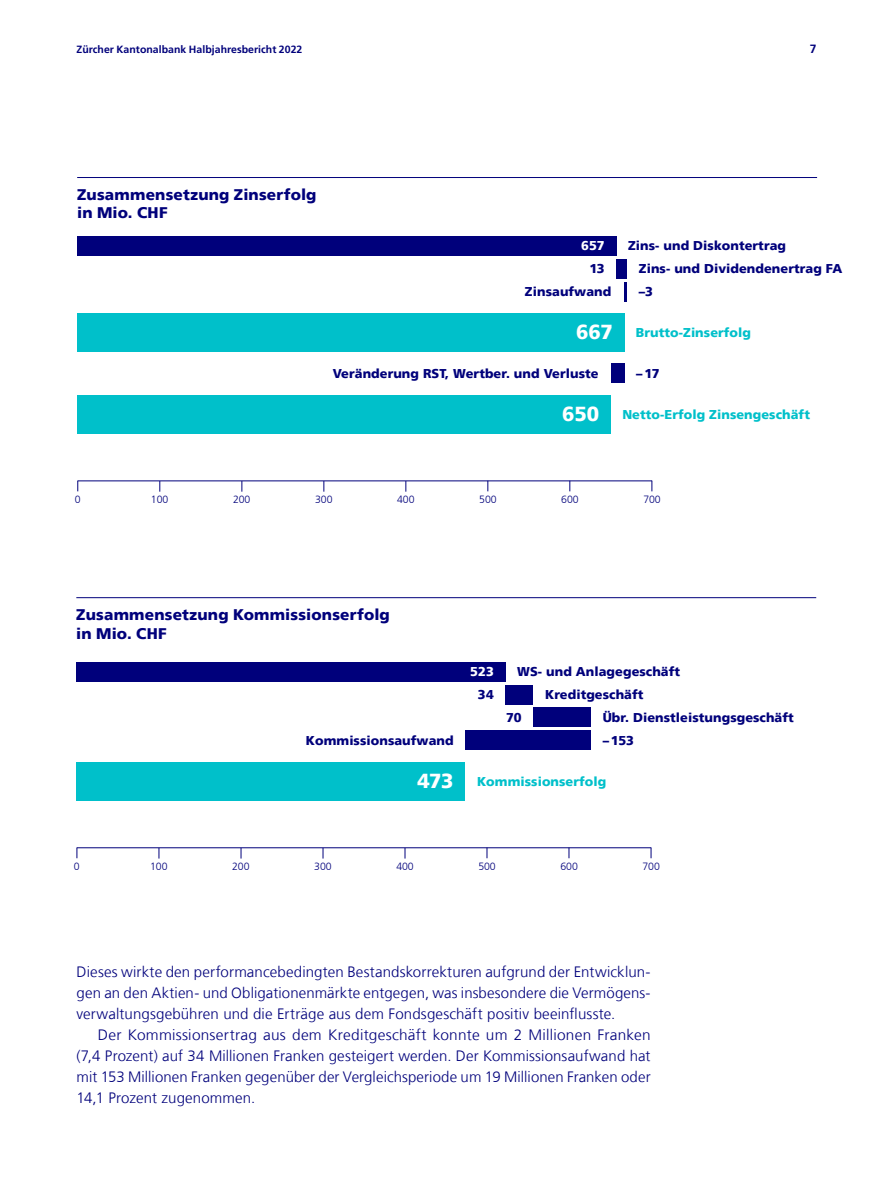
<style>
.page{position:relative;width:893px;height:1191px;background:#fff}
.page>*{position:absolute;margin:0;border:0;box-sizing:border-box;transform-origin:0 0}
.t1{font:900 20.25px "Frutigerfor ZKB";letter-spacing:-.015em;color:#fff}
.t2{font:900 15.3px/18.8px "Frutigerfor ZKB";letter-spacing:.01em;color:#00007b}
.t3{font:300 15px/21px "Frutiger For ZKB";letter-spacing:.01em;color:#00007b;text-align:justify}
.t4{font:900 12.75px/22.8px "Frutigerfor ZKB";letter-spacing:.005em;color:#00007b}
.t5{font:900 12.75px "Frutigerfor ZKB";letter-spacing:.005em;color:#00c0ca}
.t6{font:900 12.75px "Frutigerfor ZKB";letter-spacing:.005em;color:#fff}
.t7{font:700 12px "Frutiger For ZKB";color:#00007b}
.t8{font:300 10.5px "Frutiger For ZKB";letter-spacing:-.005em;color:#00007b}
.t9{font:700 10.5px "Frutiger For ZKB";letter-spacing:.005em;color:#00007b}
</style>
<div class="page">
<div style="left:77px;top:395px;width:534px;height:38px;background:#00c0ca"></div>
<div style="left:77px;top:313px;width:548px;height:38px;background:#00c0ca"></div>
<div style="left:611px;top:364px;width:14px;height:19px;background:#00007b"></div>
<svg style="left:625px;top:282px;width:2px;height:19px"></svg>
<div style="left:616px;top:259px;width:11px;height:19px;background:#00007b"></div>
<div style="left:77px;top:236px;width:539px;height:20px;background:#00007b"></div>
<hr style="left:78px;top:480px;width:574px;height:1px;background:#00007b">
<div style="left:77px;top:762px;width:388px;height:38px;background:#00c0ca"></div>
<div style="left:465px;top:730px;width:126px;height:19px;background:#00007b"></div>
<div style="left:533px;top:708px;width:58px;height:19px;background:#00007b"></div>
<div style="left:505px;top:685px;width:28px;height:19px;background:#00007b"></div>
<div style="left:76px;top:662px;width:430px;height:19px;background:#00007b"></div>
<hr style="left:77px;top:847px;width:574px;height:1px;background:#00007b">
<hr style="left:77px;top:177px;width:740px;height:1px;background:#00007b">
<hr style="left:76px;top:597px;width:740px;height:1px;background:#00007b">
<p class="t9" style="left:77px;top:43px;width:227px">Zürcher Kantonalbank Halbjahresbericht 2022</p>
<p class="t7" style="left:810px;top:41px;width:8px">7</p>
<p class="t2" style="left:77px;top:185px;width:241px">Zusammensetzung Zinserfolg in Mio. CHF</p>
<p class="t6" style="left:581px;top:238px;width:25px">657</p>
<p class="t4" style="left:589px;top:257px;width:17px">13</p>
<p class="t4" style="left:525px;top:280px;width:88px">Zinsaufwand</p>
<p class="t4" style="left:639px;top:235px;width:205px;text-indent:-11px">Zins- und Diskontertrag<br>Zins- und Dividendenertrag FA</p>
<p class="t4" style="left:639px;top:280px;width:16px">–3</p>
<h1 class="t1" style="left:576px;top:320px;width:38px">667</h1>
<p class="t5" style="left:636px;top:325px;width:117px">Brutto-Zinserfolg</p>
<p class="t4" style="left:333px;top:362px;width:267px">Veränderung RST, Wertber. und Verluste</p>
<p class="t4" style="left:636px;top:362px;width:25px">–17</p>
<h1 class="t1" style="left:562px;top:402px;width:39px">650</h1>
<p class="t5" style="left:622px;top:406px;width:189px">Netto-Erfolg Zinsengeschäft</p>
<p class="t8" style="left:75px;top:493px;width:7px">0</p>
<p class="t8" style="left:151px;top:493px;width:19px">100</p>
<p class="t8" style="left:233px;top:493px;width:19px">200</p>
<p class="t8" style="left:315px;top:493px;width:19px">300</p>
<p class="t8" style="left:397px;top:493px;width:19px">400</p>
<p class="t8" style="left:479px;top:493px;width:19px">500</p>
<p class="t8" style="left:561px;top:493px;width:19px">600</p>
<p class="t8" style="left:643px;top:493px;width:19px">700</p>
<p class="t2" style="left:76px;top:605px;width:315px">Zusammensetzung Kommissionserfolg in Mio. CHF</p>
<p class="t4" style="left:306px;top:728px;width:149px">Kommissionsaufwand</p>
<h1 class="t1" style="left:418px;top:769px;width:38px">473</h1>
<p class="t6" style="left:470px;top:664px;width:25px">523</p>
<p class="t4" style="left:478px;top:683px;width:17px">34</p>
<p class="t4" style="left:517px;top:660px;width:164px">WS- und Anlagegeschäft</p>
<p class="t4" style="left:545px;top:683px;width:100px">Kreditgeschäft</p>
<p class="t4" style="left:603px;top:706px;width:193px">Übr. Dienstleistungsgeschäft</p>
<p class="t4" style="left:506px;top:706px;width:17px">70</p>
<p class="t4" style="left:603px;top:728px;width:33px">–153</p>
<p class="t5" style="left:477px;top:773px;width:131px">Kommissionserfolg</p>
<p class="t8" style="left:74px;top:860px;width:7px">0</p>
<p class="t8" style="left:150px;top:860px;width:19px">100</p>
<p class="t8" style="left:232px;top:860px;width:19px">200</p>
<p class="t8" style="left:314px;top:860px;width:19px">300</p>
<p class="t8" style="left:396px;top:860px;width:19px">400</p>
<p class="t8" style="left:478px;top:860px;width:19px">500</p>
<p class="t8" style="left:560px;top:860px;width:19px">600</p>
<p class="t8" style="left:642px;top:860px;width:19px">700</p>
<p class="t3" style="left:77px;top:961px;width:576px">Dieses wirkte den performancebedingten Bestandskorrekturen aufgrund der Entwicklun&shy;gen an den Aktien- und Obligationenmärkte entgegen, was insbesondere die Vermögens&shy;verwaltungsgebühren und die Erträge aus dem Fondsgeschäft positiv beeinflusste.</p>
<p class="t3" style="left:77px;top:1024px;width:576px;text-indent:21px">Der Kommissionsertrag aus dem Kreditgeschäft konnte um 2 Millionen Franken (7,4 Prozent) auf 34 Millionen Franken gesteigert werden. Der Kommissionsaufwand hat mit 153 Millionen Franken gegenüber der Vergleichsperiode um 19 Millionen Franken oder 14,1 Prozent zugenommen.</p>
</div>
